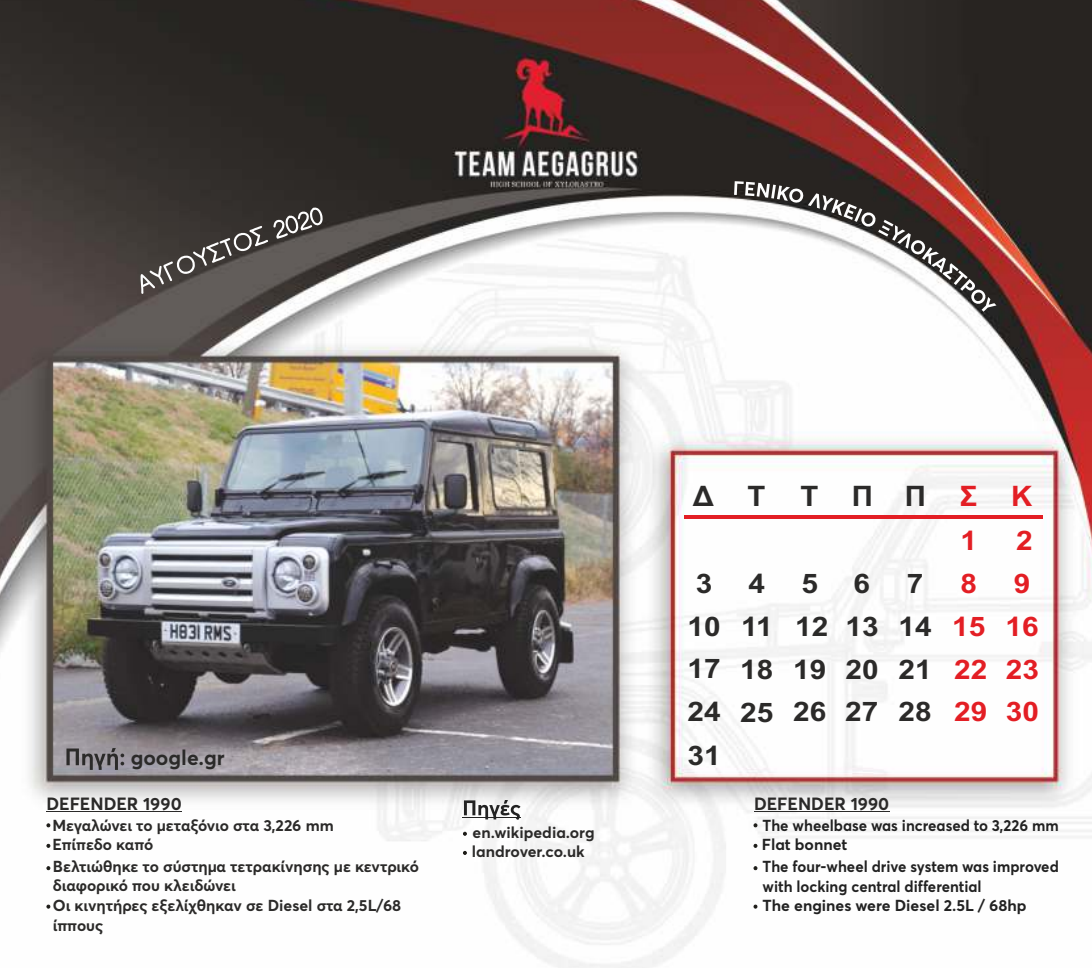
<style>
.page{position:relative;width:1092px;height:968px;background:#fff}
.page>*{position:absolute;margin:0;border:0;box-sizing:border-box;transform-origin:0 0}
.t1{font:700 28.18px "Arial";letter-spacing:1.15em;color:#2b2a29;scale:1.04 1}
.t2{font:700 26.95px/42.9px "Arial";color:#2b2a29;text-align:justify;scale:1.11 1}
.t3{font:700 26.95px/43.1px "Arial";color:#e31e24;scale:1.11 1}
.t4{font:700 21px "Averta Std";color:#2b2a29}
.t5{font:700 17.5px "Averta Std";color:#2b2a29}
.t6{font:700 15.75px/19.6px "Averta Std";color:#2b2a29}
.t7{font:700 15.75px/18.6px "Averta Std";color:#222;scale:.95 1}
.t8{font:700 15.75px/21.9px "Averta Std";color:#222}
.s1{color:#e31e24}
.s2{color:#2b2a29}
</style>
<div class="page">
<img style="left:0;top:0;width:1091px;height:967px">
<svg style="left:734px;top:181px;width:262px;height:131px"></svg>
<svg style="left:140px;top:207px;width:183px;height:87px;background:#54504d"></svg>
<hr style="left:683px;top:515px;width:359px;height:4px;background:#e31e24">
<hr style="left:462px;top:817px;width:58px;height:1px;background:#222">
<svg style="left:464px;top:799px;width:56px;height:20px"></svg>
<svg style="left:66px;top:748px;width:58px;height:21px"></svg>
<svg style="left:46px;top:811px;width:13px;height:1px"></svg>
<hr style="left:59px;top:811px;width:79px;height:1px;background:#2b2a29">
<hr style="left:138px;top:811px;width:44px;height:1px;background:#2b2a29">
<svg style="left:754px;top:811px;width:12px;height:1px"></svg>
<hr style="left:766px;top:811px;width:80px;height:1px;background:#2b2a29">
<hr style="left:846px;top:811px;width:43px;height:1px;background:#2b2a29">
<svg style="left:46px;top:823px;width:4px;height:4px"></svg>
<svg style="left:46px;top:866px;width:4px;height:4px"></svg>
<svg style="left:46px;top:904px;width:4px;height:4px"></svg>
<svg style="left:46px;top:843px;width:4px;height:4px"></svg>
<svg style="left:463px;top:831px;width:4px;height:4px"></svg>
<svg style="left:463px;top:850px;width:4px;height:4px"></svg>
<svg style="left:753px;top:823px;width:4px;height:4px"></svg>
<svg style="left:753px;top:866px;width:4px;height:4px"></svg>
<svg style="left:753px;top:904px;width:4px;height:4px"></svg>
<svg style="left:753px;top:843px;width:4px;height:4px"></svg>
<h1 class="t1" style="left:693px;top:485px;width:328px">ΔΤΤΠΠ<span class="s1">ΣΚ</span></h1>
<h2 class="t3" style="left:1015px;top:521px;width:16px">2</h2>
<h2 class="t3" style="left:960px;top:564px;width:16px">8</h2>
<h2 class="t3" style="left:960px;top:521px;width:16px">1</h2>
<h2 class="t3" style="left:952px;top:564px;width:80px;text-indent:62px">9<br>15 16<br>22 23</h2>
<h2 class="t2" style="left:696px;top:564px;width:16px">3</h2>
<h2 class="t2" style="left:748px;top:564px;width:16px">4</h2>
<h2 class="t2" style="left:801px;top:564px;width:16px">5</h2>
<h2 class="t2" style="left:853px;top:564px;width:16px">6</h2>
<h2 class="t2" style="left:906px;top:564px;width:16px">7</h2>
<h2 class="t2" style="left:741px;top:607px;width:173px">11 12 13 14</h2>
<h2 class="t2" style="left:740px;top:650px;width:126px">18 19 20</h2>
<h2 class="t2" style="left:845px;top:692px;width:31px">27</h2>
<h2 class="t2" style="left:687px;top:607px;width:31px">10<br>17<br>24</h2>
<h2 class="t2" style="left:898px;top:650px;width:31px">21</h2>
<h2 class="t2" style="left:740px;top:693px;width:79px">25 26</h2>
<h2 class="t3" style="left:898px;top:692px;width:128px"><span class="s2">28</span> 29 30</h2>
<h3 class="t4" style="left:131px;top:748px;width:95px">google.gr</h3>
<h2 class="t2" style="left:687px;top:736px;width:31px">31</h2>
<p class="t5" style="left:46px;top:796px;width:137px">DEFENDER 1990</p>
<p class="t5" style="left:754px;top:796px;width:137px">DEFENDER 1990</p>
<p class="t6" style="left:52px;top:816px;width:283px">Μεγαλώνει το μεταξόνιο στα 3,226 mm<br>Eπίπεδο καπό</p>
<p class="t6" style="left:53px;top:857px;width:368px">Βελτιώθηκε το σύστημα τετρακίνησης με κεντρικό διαφορικό που κλειδώνει<br>Οι κινητήρες εξελίχθηκαν σε Diesel στα 2,5L/68 ίππους</p>
<p class="t7" style="left:762px;top:817px;width:313px">The wheelbase was increased to 3,226 mm</p>
<p class="t6" style="left:472px;top:824px;width:124px;line-height:19.1px">en.wikipedia.org landrover.co.uk</p>
<p class="t8" style="left:761px;top:834px;width:298px">Flat bonnet<br>The four-wheel drive system was improved</p>
<p class="t7" style="left:762px;top:878px;width:279px">with locking central differential<br>The engines were Diesel 2.5L / 68hp</p>
</div>
